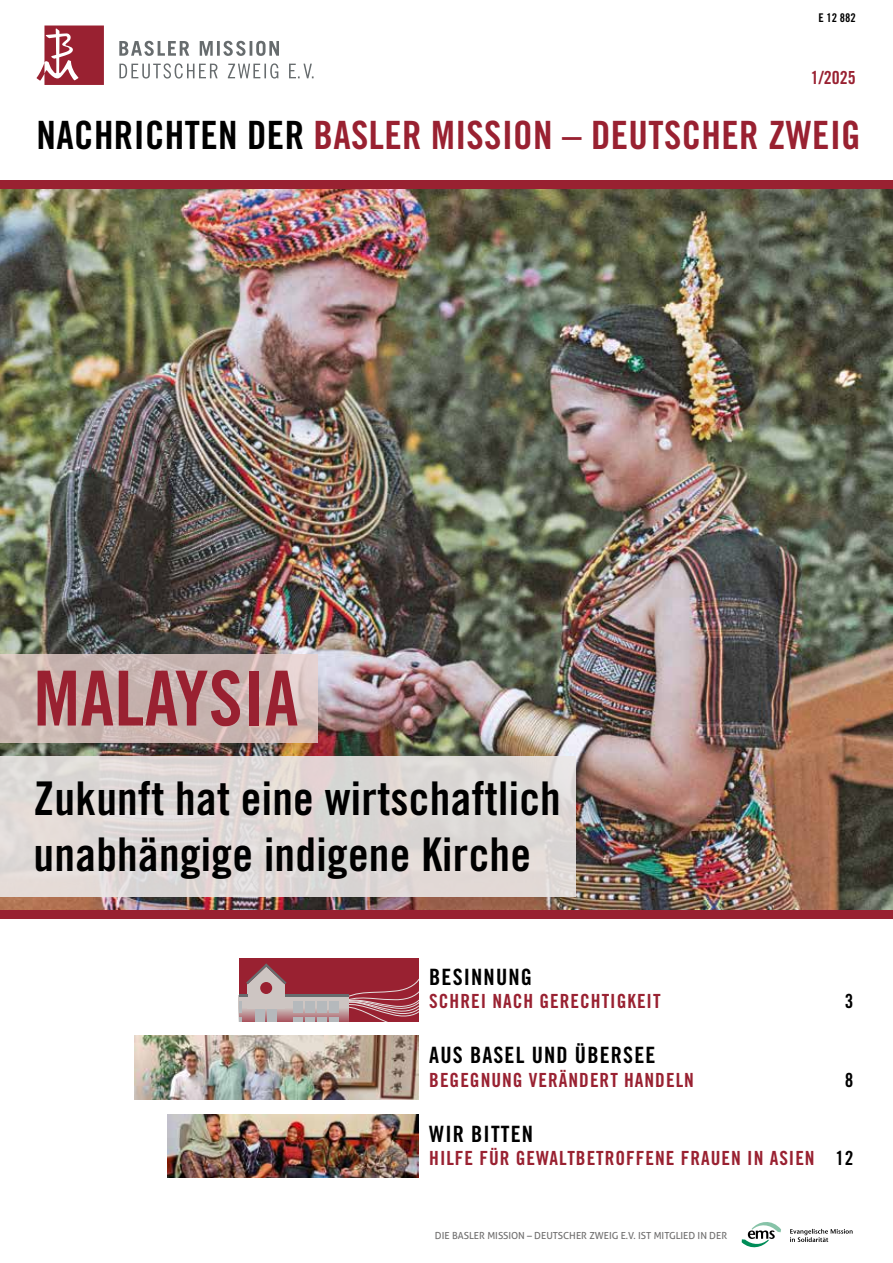
<style>
.page{position:relative;width:893px;height:1263px;background:#fff}
.page>*{position:absolute;margin:0;border:0;box-sizing:border-box;transform-origin:0 0}
.t1{font:76.05px "Trade Gothic LT Std Bd Cn 20";letter-spacing:.005em;color:#992131}
.t2{font:46.5px/55.8px "Trade Gothic LT Std Bd Cn 20";letter-spacing:.005em;color:#000}
.t3{font:39px "Trade Gothic LT Std Bd Cn 20";letter-spacing:.01em;color:#992131}
.t4{font:22.5px "Trade Gothic LT Std Bd Cn 20";letter-spacing:.05em;color:#000}
.t5{font:19.5px "Trade Gothic LT Std Bd Cn 20";letter-spacing:.05em;color:#992131}
.t6{font:19.5px "Trade Gothic LT Std Bd Cn 20";color:#000}
.t7{font:18px "Trade Gothic LT Std Bd Cn 20";color:#992131}
.t8{font:12px "Trade Gothic LT Std Bd Cn 20";color:#000}
.t9{font:9.75px "Aller";color:#706f6f}
.s1{color:#000}
</style>
<div class="page">
<img style="left:0;top:189px;width:893px;height:721px">
<div style="left:0;top:180px;width:893px;height:9px;background:#992131"></div>
<svg style="left:37px;top:26px;width:67px;height:59px"></svg>
<svg style="left:119px;top:63px;width:99px;height:16px"></svg>
<svg style="left:228px;top:63px;width:50px;height:16px"></svg>
<svg style="left:289px;top:64px;width:25px;height:14px"></svg>
<svg style="left:119px;top:41px;width:70px;height:15px"></svg>
<svg style="left:200px;top:41px;width:79px;height:15px"></svg>
<svg style="left:742px;top:1222px;width:39px;height:26px"></svg>
<svg style="left:790px;top:1229px;width:63px;height:13px"></svg>
<div style="left:0;top:910px;width:893px;height:8px;background:#992131"></div>
<div style="left:239px;top:958px;width:180px;height:63px;background:#992131"></div>
<svg style="left:248px;top:996px;width:70px;height:25px"></svg>
<div style="left:248px;top:984px;width:37px;height:25px;background:#cdc5c2"></div>
<div style="left:260px;top:982px;width:12px;height:12px;background:#992131;border-radius:50%"></div>
<hr style="left:285px;top:994px;width:63px;height:2px;background:#676c6e">
<svg style="left:246px;top:963px;width:41px;height:21px"></svg>
<div style="left:256px;top:1009px;width:9px;height:12px;background:#b5b9bc"></div>
<div style="left:267px;top:1009px;width:10px;height:12px;background:#b5b9bc"></div>
<hr style="left:293px;top:1017px;width:10px;height:4px;background:#b5b9bc">
<hr style="left:305px;top:1017px;width:10px;height:4px;background:#b5b9bc">
<div style="left:293px;top:1001px;width:10px;height:11px;background:#b5b9bc"></div>
<div style="left:305px;top:1001px;width:10px;height:11px;background:#b5b9bc"></div>
<svg style="left:318px;top:978px;width:101px;height:43px"></svg>
<div style="left:318px;top:1001px;width:9px;height:11px;background:#b5b9bc"></div>
<div style="left:330px;top:1001px;width:9px;height:11px;background:#b5b9bc"></div>
<svg style="left:239px;top:994px;width:9px;height:27px"></svg>
<img style="left:134px;top:1036px;width:285px;height:64px">
<img style="left:168px;top:1114px;width:251px;height:64px">
<svg style="left:0;top:654px;width:317px;height:89px;background:#ccb8b4"></svg>
<div style="left:0;top:756px;width:575px;height:140px;background:#ded8d5"></div>
<p class="t8" style="left:818px;top:11px;width:39px">E 12 882</p>
<p class="t7" style="left:811px;top:67px;width:46px">1/2025</p>
<h3 class="t3" style="left:37px;top:112px;width:826px"><span class="s1">NACHRICHTEN DER</span> BASLER MISSION – DEUTSCHER ZWEIG</h3>
<h1 class="t1" style="left:34px;top:652px;width:266px">MALAYSIA</h1>
<h2 class="t2" style="left:34px;top:770px;width:529px">Zukunft hat eine wirtschaftlich unabhängige indigene Kirche</h2>
<p class="t4" style="left:429px;top:963px;width:104px">BESINNUNG</p>
<p class="t5" style="left:429px;top:989px;width:233px">SCHREI NACH GERECHTIGKEIT</p>
<p class="t6" style="left:845px;top:989px;width:10px">3</p>
<p class="t4" style="left:429px;top:1041px;width:228px">AUS BASEL UND ÜBERSEE</p>
<p class="t5" style="left:429px;top:1068px;width:266px">BEGEGNUNG VERÄNDERT HANDELN</p>
<p class="t4" style="left:429px;top:1120px;width:105px">WIR BITTEN</p>
<p class="t6" style="left:845px;top:1068px;width:10px">8</p>
<p class="t5" style="left:429px;top:1146px;width:426px">HILFE FÜR GEWALTBETROFFENE FRAUEN IN ASIEN <span class="s1">12</span></p>
<p class="t9" style="left:435px;top:1229px;width:294px">DIE BASLER MISSION – DEUTSCHER ZWEIG E.V. IST MITGLIED IN DER</p>
</div>
